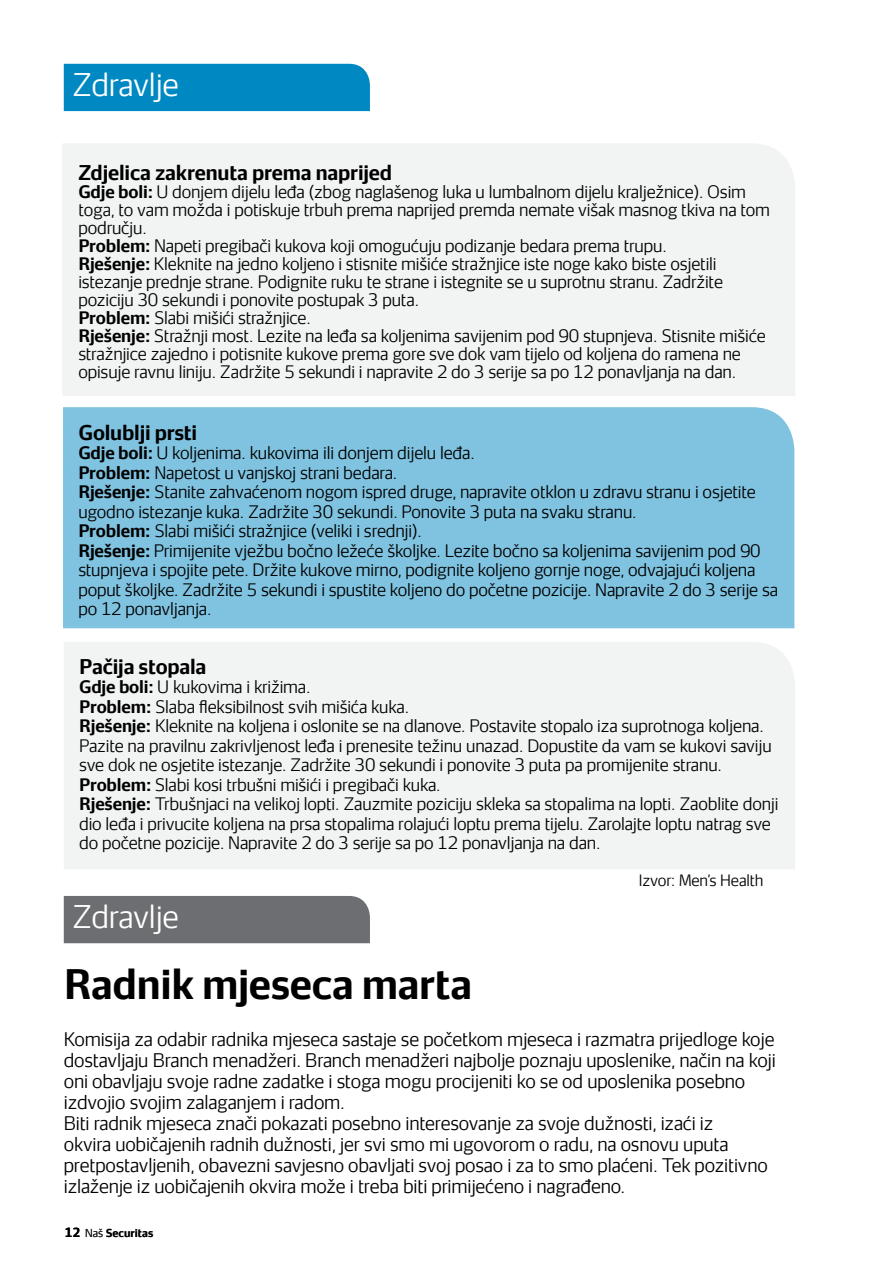
<style>
.page{position:relative;width:893px;height:1263px;background:#fff}
.page>*{position:absolute;margin:0;border:0;box-sizing:border-box;transform-origin:0 0}
.t1{font:700 39px "Securitas Sans TT";letter-spacing:-.01em;color:#000}
.t2{font:300 30px "Securitas Sans TT";letter-spacing:-.01em;color:#fff}
.t3{font:700 19.5px "Securitas Sans TT";letter-spacing:-.01em;color:#000}
.t4{font:300 18px/21px "Securitas Sans TT";letter-spacing:-.01em;color:#000}
.t5{font:300 16.5px/19.5px "Securitas Sans TT";letter-spacing:-.01em;color:#000}
.t6{font:300 15px "Securitas Sans TT";letter-spacing:-.01em;color:#000}
.t7{font:700 10.5px "Securitas Sans TT";color:#000}
.s1{font-weight:700}
.s2{font-size:12px}
.s3{font-weight:300}
</style>
<div class="page">
<div style="left:64px;top:64px;width:306px;height:47px;background:#0088c2"></div>
<div style="left:64px;top:896px;width:306px;height:47px;background:#6d6e71"></div>
<div style="left:64px;top:642px;width:731px;height:227px;background:#f2f3f3"></div>
<div style="left:63px;top:144px;width:732px;height:252px;background:#f2f3f3"></div>
<div style="left:63px;top:407px;width:731px;height:221px;background:#80c3e0"></div>
<h2 class="t2" style="left:72px;top:59px;width:108px">Zdravlje</h2>
<p class="t3" style="left:78px;top:156px;width:315px">Zdjelica zakrenuta prema naprijed</p>
<p class="t5" style="left:78px;top:181px;width:693px;line-height:18px"><span class="s1">Gdje boli:</span> U donjem dijelu leđa (zbog naglašenog luka u lumbalnom dijelu kralježnice). Osim toga, to vam možda i potiskuje trbuh prema naprijed premda nemate višak masnog tkiva na tom području.<br><span class="s1">Problem:</span> Napeti pregibači kukova koji omogućuju podizanje bedara prema trupu.<br><span class="s1">Rješenje:</span> Kleknite na jedno koljeno i stisnite mišiće stražnjice iste noge kako biste osjetili istezanje prednje strane. Podignite ruku te strane i istegnite se u suprotnu stranu. Zadržite poziciju 30 sekundi i ponovite postupak 3 puta.<br><span class="s1">Problem:</span> Slabi mišići stražnjice.<br><span class="s1">Rješenje:</span> Stražnji most. Lezite na leđa sa koljenima savijenim pod 90 stupnjeva. Stisnite mišiće stražnjice zajedno i potisnite kukove prema gore sve dok vam tijelo od koljena do ramena ne opisuje ravnu liniju. Zadržite 5 sekundi i napravite 2 do 3 serije sa po 12 ponavljanja na dan.</p>
<p class="t3" style="left:78px;top:415px;width:120px">Golublji prsti</p>
<p class="t5" style="left:78px;top:441px;width:701px"><span class="s1">Gdje boli:</span> U koljenima. kukovima ili donjem dijelu leđa.<br><span class="s1">Problem:</span> Napetost u vanjskoj strani bedara.<br><span class="s1">Rješenje:</span> Stanite zahvaćenom nogom ispred druge, napravite otklon u zdravu stranu i osjetite ugodno istezanje kuka. Zadržite 30 sekundi. Ponovite 3 puta na svaku stranu.<br><span class="s1">Problem:</span> Slabi mišići stražnjice (veliki i srednji).<br><span class="s1">Rješenje:</span> Primijenite vježbu bočno ležeće školjke. Lezite bočno sa koljenima savijenim pod 90 stupnjeva i spojite pete. Držite kukove mirno, podignite koljeno gornje noge, odvajajući koljena poput školjke. Zadržite 5 sekundi i spustite koljeno do početne pozicije. Napravite 2 do 3 serije sa po 12 ponavljanja.</p>
<p class="t3" style="left:79px;top:649px;width:129px">Pačija stopala</p>
<p class="t5" style="left:79px;top:675px;width:701px"><span class="s1">Gdje boli:</span> U kukovima i križima.<br><span class="s1">Problem:</span> Slaba fleksibilnost svih mišića kuka.<br><span class="s1">Rješenje:</span> Kleknite na koljena i oslonite se na dlanove. Postavite stopalo iza suprotnoga koljena.<br>Pazite na pravilnu zakrivljenost leđa i prenesite težinu unazad. Dopustite da vam se kukovi saviju sve dok ne osjetite istezanje. Zadržite 30 sekundi i ponovite 3 puta pa promijenite stranu.<br><span class="s1">Problem:</span> Slabi kosi trbušni mišići i pregibači kuka.<br><span class="s1">Rješenje:</span> Trbušnjaci na velikoj lopti. Zauzmite poziciju skleka sa stopalima na lopti. Zaoblite donji dio leđa i privucite koljena na prsa stopalima rolajući loptu prema tijelu. Zarolajte loptu natrag sve do početne pozicije. Napravite 2 do 3 serije sa po 12 ponavljanja na dan.</p>
<p class="t6" style="left:639px;top:867px;width:126px">Izvor: Men’s Health</p>
<h2 class="t2" style="left:72px;top:891px;width:108px">Zdravlje</h2>
<h1 class="t1" style="left:64px;top:950px;width:410px">Radnik mjeseca marta</h1>
<p class="t4" style="left:64px;top:1027px;width:714px">Komisija za odabir radnika mjeseca sastaje se početkom mjeseca i razmatra prijedloge koje dostavljaju Branch menadžeri. Branch menadžeri najbolje poznaju uposlenike, način na koji oni obavljaju svoje radne zadatke i stoga mogu procijeniti ko se od uposlenika posebno izdvojio svojim zalaganjem i radom.<br>Biti radnik mjeseca znači pokazati posebno interesovanje za svoje dužnosti, izaći iz<br>okvira uobičajenih radnih dužnosti, jer svi smo mi ugovorom o radu, na osnovu uputa pretpostavljenih, obavezni savjesno obavljati svoj posao i za to smo plaćeni. Tek pozitivno izlaženje iz uobičajenih okvira može i treba biti primijećeno i nagrađeno.</p>
<p class="t7" style="left:65px;top:1224px;width:90px"><span class="s2">12</span> <span class="s3">Naš</span> Securitas</p>
</div>
